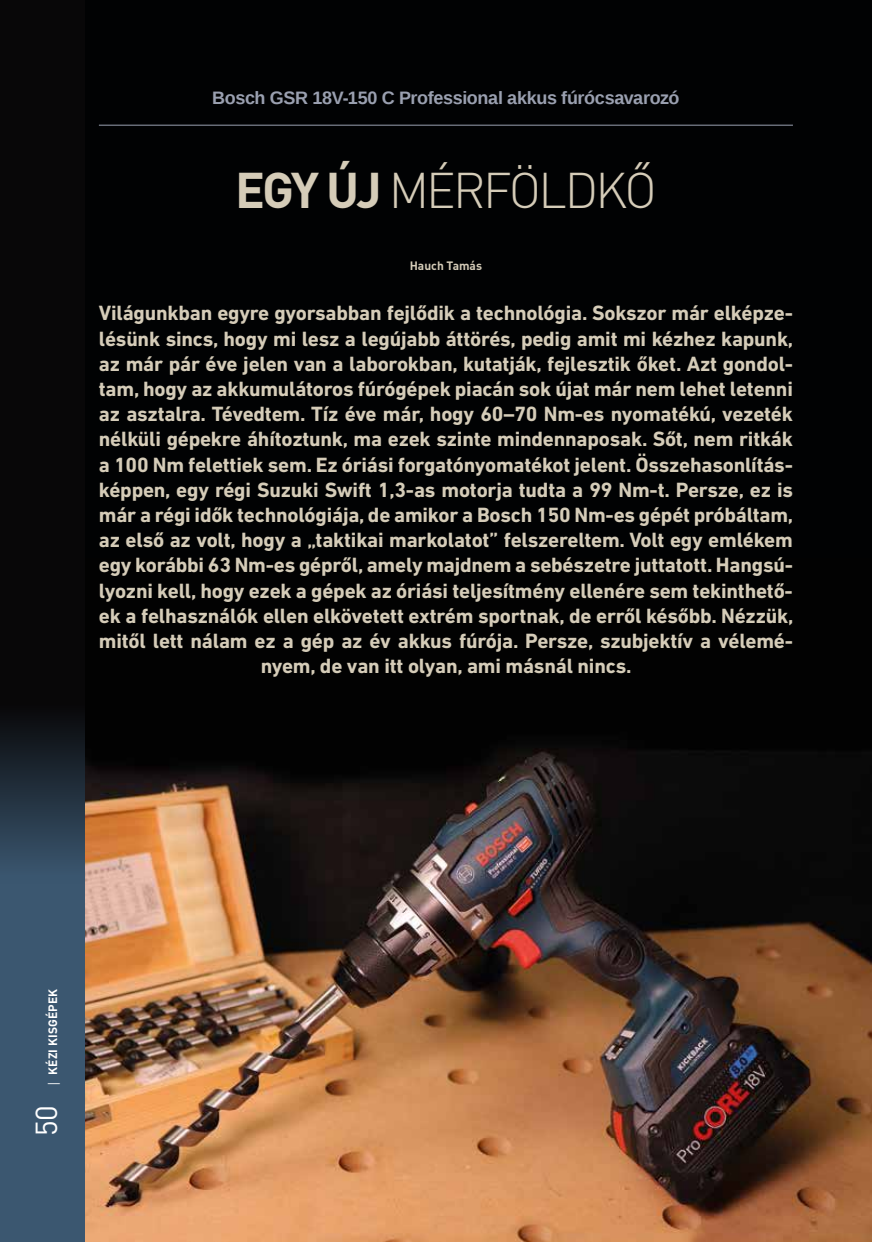
<style>
.page{position:relative;width:872px;height:1242px;background:#fff}
.page>*{position:absolute;margin:0;border:0;box-sizing:border-box;transform-origin:0 0}
.t1{font:300 49.5px "DIN Pro";letter-spacing:-.055em;color:#d5ccb8}
.t2{font:30px "DIN Pro";color:#fff}
.t3{font:700 21px/25.2px "DIN Next LT Pro";letter-spacing:-.01em;color:#d5ccb8;text-align:center}
.t4{font:700 18px "Liberation Sans";letter-spacing:-.02em;color:#9aa0b0}
.t5{font:700 12px "DIN Pro";letter-spacing:.01em;color:#fff}
.t6{font:700 12px "DIN Pro";color:#d5ccb8}
.s1{font-weight:700}
.s2{font-family:"Open Sans";font-weight:400}
</style>
<div class="page">
<div style="left:0;top:0;width:85px;height:1242px;background:#3b5770"></div>
<svg style="left:0;top:0;width:85px;height:860px;background:#0c0d10"></svg>
<div style="left:85px;top:0;width:787px;height:1242px;background:#010203"></div>
<img style="left:85px;top:748px;width:787px;height:494px">
<hr style="left:99px;top:125px;width:694px;height:1px;background:#9aa0b0">
<p class="t4" style="left:212px;top:85px;width:469px">Bosch GSR 18V-150 C Professional akkus fúrócsavarozó</p>
<h1 class="t1" style="left:235px;top:156px;width:423px"><span class="s1">EGY ÚJ</span> MÉRFÖLDKŐ</h1>
<p class="t6" style="left:410px;top:257px;width:74px">Hauch Tamás</p>
<p class="t3" style="left:99px;top:300px;width:696px">Világunkban egyre gyorsabban fejlődik a technológia. Sokszor már elképze&shy;lésünk sincs, hogy mi lesz a legújabb áttörés, pedig amit mi kézhez kapunk, az már pár éve jelen van a laborokban, kutatják, fejlesztik őket. Azt gondol&shy;tam, hogy az akkumulátoros fúrógépek piacán sok újat már nem lehet letenni az asztalra. Tévedtem. Tíz éve már, hogy 60–70 Nm-es nyomatékú, vezeték nélküli gépekre áhítoztunk, ma ezek szinte mindennaposak. Sőt, nem ritkák a 100 Nm felettiek sem. Ez óriási forgatónyomatékot jelent. Összehasonlítás&shy;képpen, egy régi Suzuki Swift 1,3-as motorja tudta a 99 Nm-t. Persze, ez is már a régi idők technológiája, de amikor a Bosch 150 Nm-es gépét próbáltam, az első az volt, hogy a „taktikai markolatot” felszereltem. Volt egy emlékem egy korábbi 63 Nm-es gépről, amely majdnem a sebészetre juttatott. Hangsú&shy;lyozni kell, hogy ezek a gépek az óriási teljesítmény ellenére sem tekinthető&shy;ek a felhasználók ellen elkövetett extrém sportnak, de erről később. Nézzük, mitől lett nálam ez a gép az év akkus fúrója. Persze, szubjektív a vélemé&shy;nyem, de van itt olyan, ami másnál nincs.</p>
<p class="t5" style="left:45px;top:1087px;width:100px;rotate:-90deg"><span class="s2">|</span> KÉZI KISGÉPEK</p>
<h2 class="t2" style="left:26px;top:1136px;width:33px;rotate:-90deg">50</h2>
</div>
